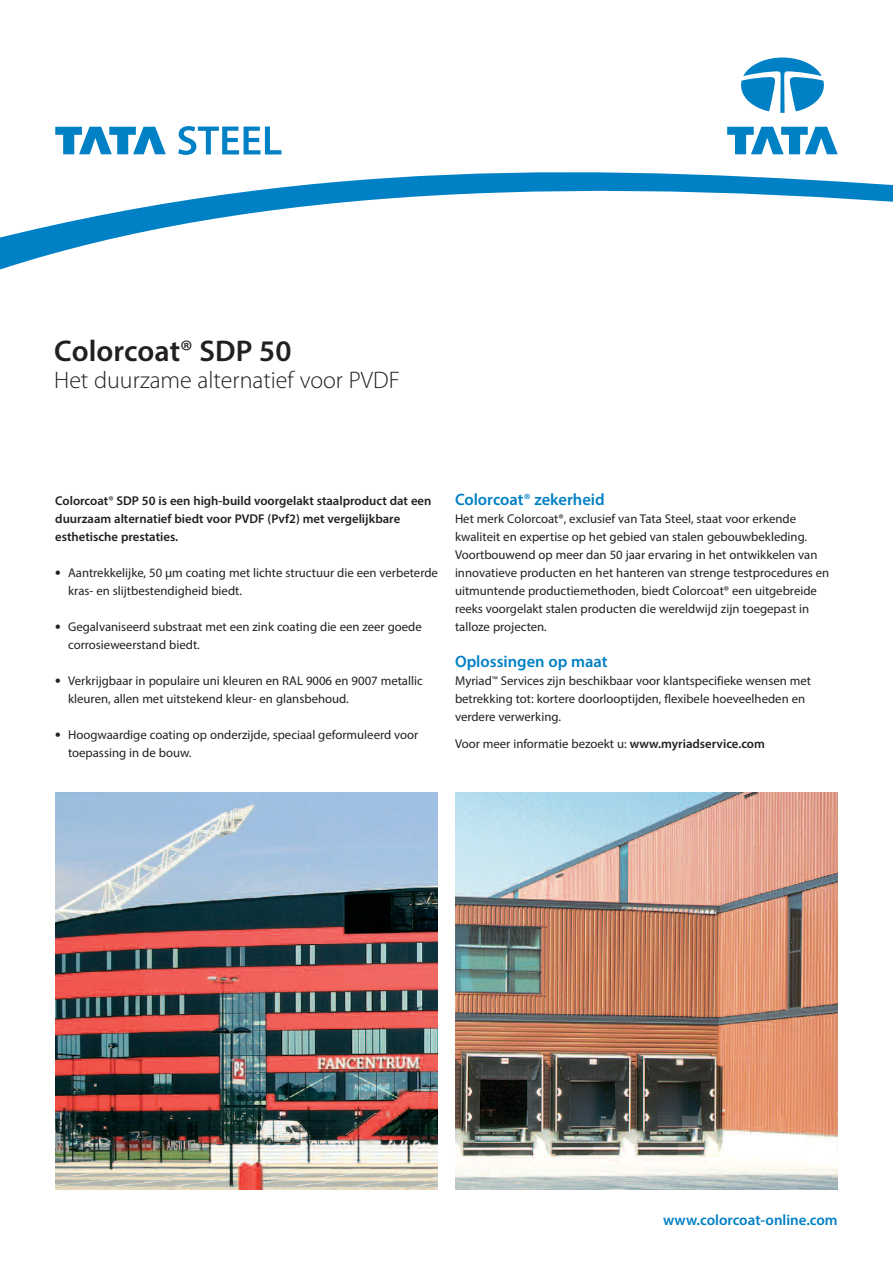
<style>
.page{position:relative;width:893px;height:1263px;background:#fff}
.page>*{position:absolute;margin:0;border:0;box-sizing:border-box;transform-origin:0 0}
.t1{font:600 30px "Myriad Pro";color:#231f20}
.t2{font:300 24px "Myriad Pro";color:#231f20}
.t3{font:600 16.5px "Myriad Pro";color:#0080c5}
.t4{font:600 15px "Myriad Pro";color:#0080c5}
.t5{font:12.75px/18px "Myriad Pro";color:#231f20}
.t6{font:600 12.75px/18px "Myriad Pro";color:#231f20}
.s1{font-weight:400}
.s2{font-weight:700;font-size:16.5px}
.s3{font-weight:600}
</style>
<div class="page">
<svg style="left:0;top:172px;width:893px;height:98px"></svg>
<svg style="left:741px;top:58px;width:83px;height:55px"></svg>
<svg style="left:727px;top:127px;width:111px;height:27px"></svg>
<svg style="left:55px;top:127px;width:111px;height:27px"></svg>
<svg style="left:178px;top:126px;width:103px;height:29px"></svg>
<img style="left:55px;top:793px;width:383px;height:396px">
<img style="left:455px;top:793px;width:383px;height:396px">
<h1 class="t1" style="left:54px;top:340px;width:239px">Colorcoat<span class="s1">®</span> SDP 50</h1>
<h2 class="t2" style="left:54px;top:371px;width:347px">Het duurzame alternatief voor PVDF</h2>
<p class="t6" style="left:55px;top:493px;width:378px">Colorcoat<span class="s1">®</span> SDP 50 is een high-build voorgelakt staalproduct dat een duurzaam alternatief biedt voor PVDF (Pvf2) met vergelijkbare esthetische prestaties.</p>
<p class="t5" style="left:68px;top:565px;width:371px;text-indent:-13px"><span class="s2">•</span> Aantrekkelijke, 50 μm coating met lichte structuur die een verbeterde kras- en slijtbestendigheid biedt.</p>
<p class="t5" style="left:68px;top:619px;width:355px;text-indent:-13px"><span class="s2">•</span> Gegalvaniseerd substraat met een zink coating die een zeer goede corrosieweerstand biedt.</p>
<p class="t5" style="left:68px;top:673px;width:356px;text-indent:-13px"><span class="s2">•</span> Verkrijgbaar in populaire uni kleuren en RAL 9006 en 9007 metallic kleuren, allen met uitstekend kleur- en glansbehoud.</p>
<p class="t5" style="left:68px;top:727px;width:352px;text-indent:-13px"><span class="s2">•</span> Hoogwaardige coating op onderzijde, speciaal geformuleerd voor toepassing in de bouw.</p>
<p class="t3" style="left:455px;top:493px;width:151px">Colorcoat<span class="s1">®</span> zekerheid</p>
<p class="t5" style="left:455px;top:511px;width:376px">Het merk Colorcoat®, exclusief van Tata Steel, staat voor erkende kwaliteit en expertise op het gebied van stalen gebouwbekleding.<br>Voortbouwend op meer dan 50 jaar ervaring in het ontwikkelen van innovatieve producten en het hanteren van strenge testprocedures en uitmuntende productiemethoden, biedt Colorcoat® een uitgebreide reeks voorgelakt stalen producten die wereldwijd zijn toegepast in talloze projecten.</p>
<p class="t3" style="left:455px;top:655px;width:154px">Oplossingen op maat</p>
<p class="t5" style="left:455px;top:673px;width:358px">Myriad<sup>™</sup> Services zijn beschikbaar voor klantspecifieke wensen met betrekking tot: kortere doorlooptijden, flexibele hoeveelheden en verdere verwerking.</p>
<p class="t5" style="left:455px;top:736px;width:311px">Voor meer informatie bezoekt u: <span class="s3">www.myriadservice.com</span></p>
<p class="t4" style="left:663px;top:1215px;width:176px">www.colorcoat-online.com</p>
</div>
